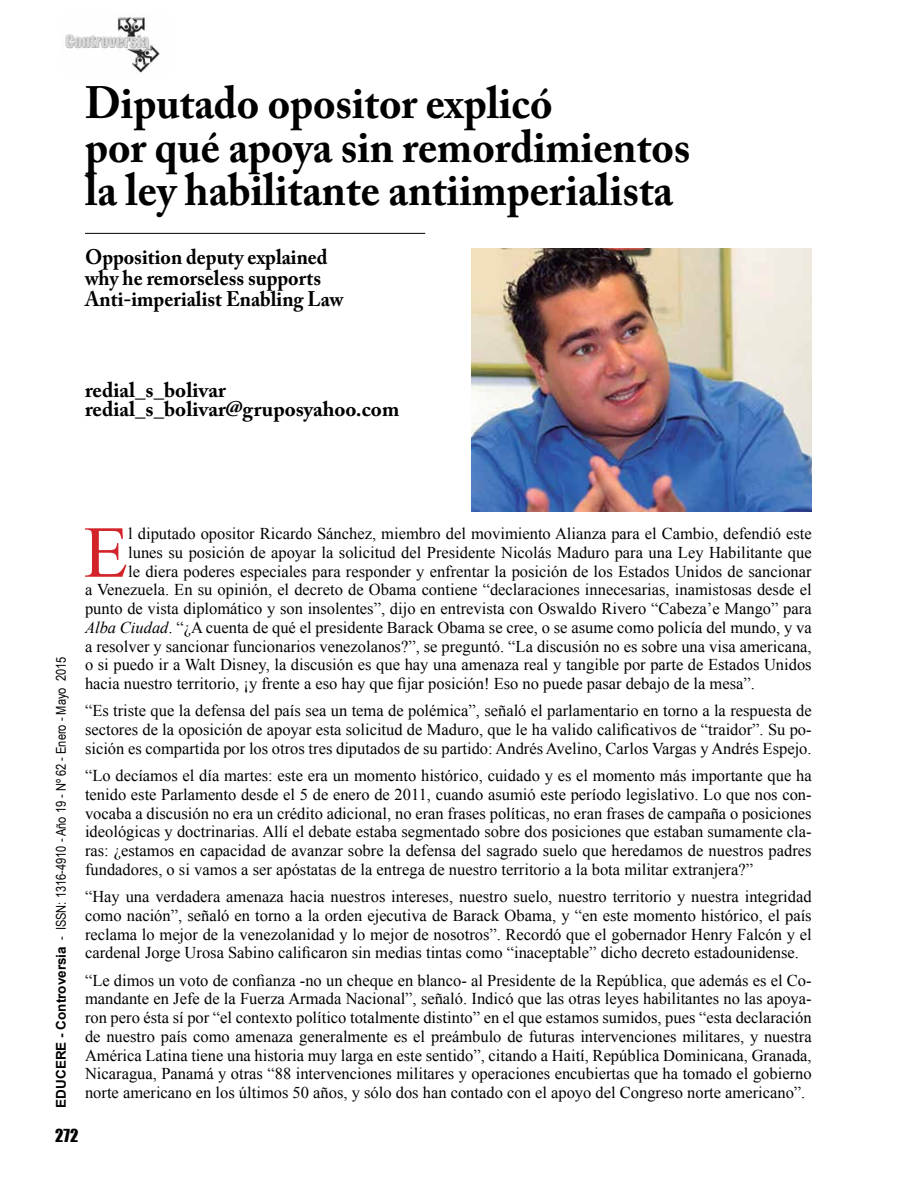
<style>
.page{position:relative;width:918px;height:1188px;background:#fff}
.page>*{position:absolute;margin:0;border:0;box-sizing:border-box;transform-origin:0 0}
.t1{font:73.2px "Times New Roman";color:#d2232a}
.t2{font:700 45px/43.5px "Adobe Caslon Pro";color:#000;scale:.95 1}
.t3{font:700 21px/21px "Adobe Caslon Pro";color:#000;scale:.95 1}
.t4{font:700 21px/18.8px "Adobe Caslon Pro";color:#000}
.t5{font:16.5px/18.8px "Times New Roman";color:#000;text-align:justify}
.t6{font:16.5px "Impact";color:#000}
.t7{font:13.5px "Arial Narrow";color:#000}
.s1{font-family:"Arial";font-weight:700}
.s2{font-style:italic}
</style>
<div class="page">
<img style="left:65px;top:17px;width:95px;height:56px">
<img style="left:472px;top:249px;width:340px;height:263px">
<hr style="left:85px;top:233px;width:340px;height:1px;background:#000">
<h2 class="t2" style="left:85px;top:81px;width:639px">Diputado opositor explicó<br>por qué apoya sin remordimientos la ley habilitante antiimperialista</h2>
<p class="t3" style="left:85px;top:247px;width:274px">Opposition deputy explained why he remorseless supports<br>Anti-imperialist Enabling Law</p>
<p class="t4" style="left:85px;top:381px;width:316px">redial_s_bolivar redial_s_bolivar@gruposyahoo.com</p>
<p class="t7" style="left:51px;top:1108px;width:452px;rotate:-90deg"><span class="s1">EDUCERE - Controversia</span> - ISSN: 1316-4910 - Año 19 - Nº 62 - Enero - Mayo 2015</p>
<h1 class="t1" style="left:84px;top:501px;width:46px">E</h1>
<p class="t5" style="left:128px;top:524px;width:685px">l diputado opositor Ricardo Sánchez, miembro del movimiento Alianza para el Cambio, defendió este</p>
<p class="t5" style="left:128px;top:543px;width:685px">lunes su posición de apoyar la solicitud del Presidente Nicolás Maduro para una Ley Habilitante que</p>
<p class="t5" style="left:128px;top:561px;width:685px">le diera poderes especiales para responder y enfrentar la posición de los Estados Unidos de sancionar</p>
<p class="t5" style="left:85px;top:580px;width:728px">a Venezuela. En su opinión, el decreto de Obama contiene “declaraciones innecesarias, inamistosas desde el</p>
<p class="t5" style="left:85px;top:599px;width:728px">punto de vista diplomático y son insolentes”, dijo en entrevista con Oswaldo Rivero “Cabeza’e Mango” para</p>
<p class="t5" style="left:85px;top:618px;width:728px"><span class="s2">Alba Ciudad</span>. “¿A cuenta de qué el presidente Barack Obama se cree, o se asume como policía del mundo, y va</p>
<p class="t5" style="left:85px;top:636px;width:728px">a resolver y sancionar funcionarios venezolanos?”, se preguntó. “La discusión no es sobre una visa americana,</p>
<p class="t5" style="left:85px;top:655px;width:728px">o si puedo ir a Walt Disney, la discusión es que hay una amenaza real y tangible por parte de Estados Unidos</p>
<p class="t5" style="left:85px;top:674px;width:671px">hacia nuestro territorio, ¡y frente a eso hay que fijar posición! Eso no puede pasar debajo de la mesa”.</p>
<p class="t5" style="left:85px;top:701px;width:728px">“Es triste que la defensa del país sea un tema de polémica”, señaló el parlamentario en torno a la respuesta de sectores de la oposición de apoyar esta solicitud de Maduro, que le ha valido calificativos de “traidor”. Su po&shy;sición es compartida por los otros tres diputados de su partido: Andrés Avelino, Carlos Vargas y Andrés Espejo.</p>
<p class="t5" style="left:85px;top:766px;width:728px">“Lo decíamos el día martes: este era un momento histórico, cuidado y es el momento más importante que ha tenido este Parlamento desde el 5 de enero de 2011, cuando asumió este período legislativo. Lo que nos con&shy;vocaba a discusión no era un crédito adicional, no eran frases políticas, no eran frases de campaña o posiciones ideológicas y doctrinarias. Allí el debate estaba segmentado sobre dos posiciones que estaban sumamente cla&shy;ras: ¿estamos en capacidad de avanzar sobre la defensa del sagrado suelo que heredamos de nuestros padres fundadores, o si vamos a ser apóstatas de la entrega de nuestro territorio a la bota militar extranjera?”</p>
<p class="t5" style="left:85px;top:887px;width:728px">“Hay una verdadera amenaza hacia nuestros intereses, nuestro suelo, nuestro territorio y nuestra integridad como nación”, señaló en torno a la orden ejecutiva de Barack Obama, y “en este momento histórico, el país reclama lo mejor de la venezolanidad y lo mejor de nosotros”. Recordó que el gobernador Henry Falcón y el cardenal Jorge Urosa Sabino calificaron sin medias tintas como “inaceptable” dicho decreto estadounidense.</p>
<p class="t5" style="left:85px;top:970px;width:728px">“Le dimos un voto de confianza -no un cheque en blanco- al Presidente de la República, que además es el Co&shy;mandante en Jefe de la Fuerza Armada Nacional”, señaló. Indicó que las otras leyes habilitantes no las apoya&shy;ron pero ésta sí por “el contexto político totalmente distinto” en el que estamos sumidos, pues “esta declaración de nuestro país como amenaza generalmente es el preámbulo de futuras intervenciones militares, y nuestra América Latina tiene una historia muy larga en este sentido”, citando a Haití, República Dominicana, Granada, Nicaragua, Panamá y otras “88 intervenciones militares y operaciones encubiertas que ha tomado el gobierno norte americano en los últimos 50 años, y sólo dos han contado con el apoyo del Congreso norte americano”.</p>
<p class="t6" style="left:55px;top:1122px;width:25px">272</p>
</div>
